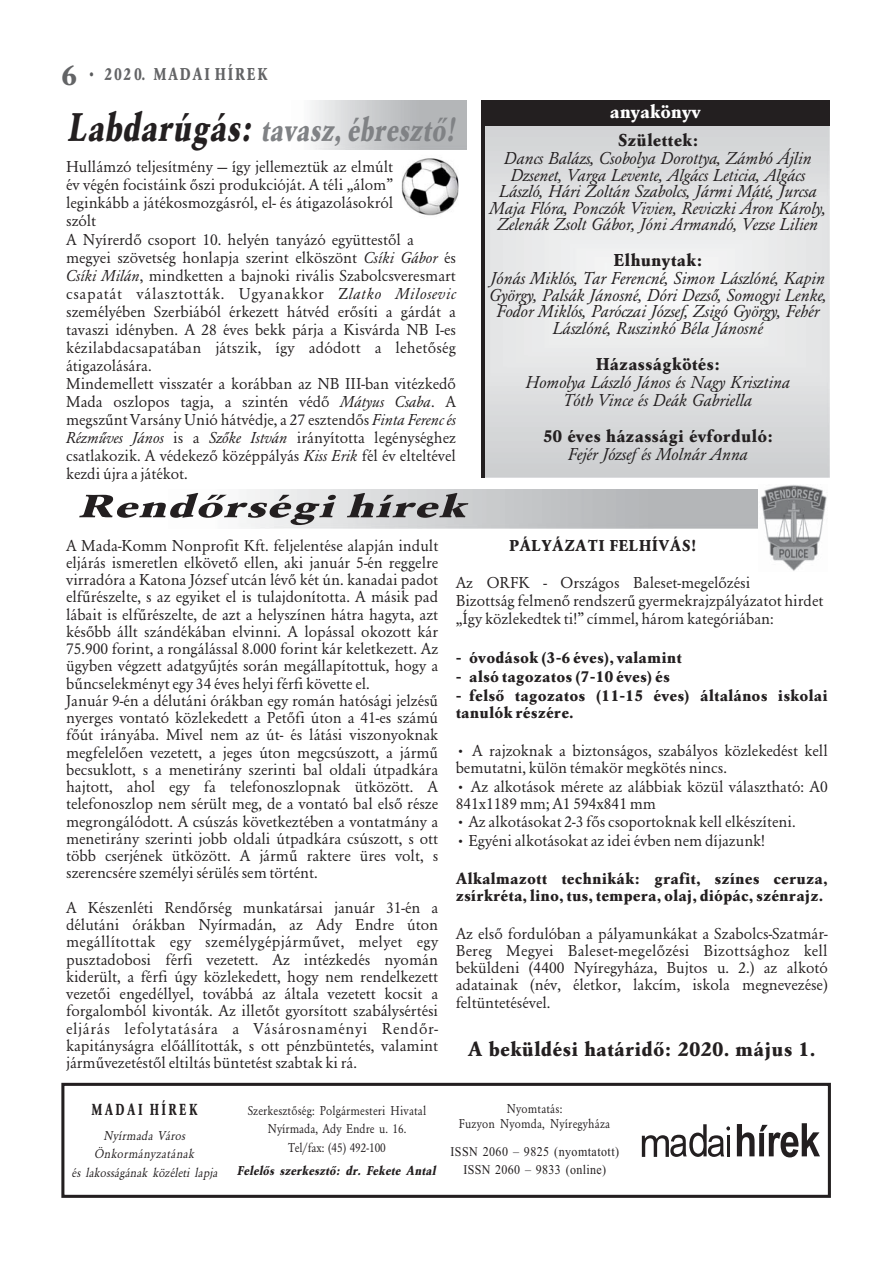
<style>
.page{position:relative;width:893px;height:1263px;background:#fff}
.page>*{position:absolute;margin:0;border:0;box-sizing:border-box;transform-origin:0 0}
.t1{font:36px "H Garamond Normal";color:#58595b;scale:.8 1}
.t2{font:italic 700 34.95px "H Garamond Normal";color:#808285;scale:.75 1}
.t3{font:italic 700 33.75px "H Garamond Normal";color:#231f20;scale:1.49 1}
.t4{font:700 21px "H Garamond Normal";color:#231f20}
.t5{font:700 19.5px "H Garamond Normal";letter-spacing:-.015em;color:#fff}
.t6{font:italic 18px/16.5px "H Garamond Normal";color:#231f20;text-align:center}
.t7{font:700 18px "H Garamond Normal";color:#231f20}
.t8{font:700 18px "H Garamond Normal";letter-spacing:.11em;color:#636466;scale:.8 1}
.t9{font:700 16.65px "H Garamond Normal";letter-spacing:.195em;color:#231f20;scale:.72 1}
.t10{font:16.5px/17.2px "H Garamond Normal";color:#231f20}
.t11{font:700 16.5px/17.2px "H Garamond Normal";color:#231f20}
.t12{font:13.35px/18.3px "H Garamond Normal";letter-spacing:.015em;color:#231f20;text-align:center;scale:.9 1}
.t13{font:italic 13.35px/18.5px "H Garamond Normal";color:#231f20;text-align:center;scale:.9 1}
.t14{font:13.35px/18.5px "Times New Roman";letter-spacing:.035em;color:#231f20;text-align:center;scale:.9 1}
.t15{font:italic 700 13.35px "H Garamond Normal";color:#231f20;scale:.9 1}
.s1{font-size:30px}
.s2{font-size:41.85px;color:#231f20}
.s3{font-style:italic}
</style>
<div class="page">
<img style="left:484px;top:126px;width:346px;height:352px">
<div style="left:61px;top:1083px;width:770px;height:115px;border:3px solid #231f20"></div>
<svg style="left:737px;top:1123px;width:83px;height:34px"></svg>
<svg style="left:642px;top:1124px;width:88px;height:33px"></svg>
<div style="left:481px;top:101px;width:349px;height:25px;background:#231f20"></div>
<img style="left:759px;top:485px;width:68px;height:86px">
<hr style="left:481px;top:105px;width:3px;height:373px;background:#231f20">
<img style="left:402px;top:158px;width:56px;height:58px">
<p class="t8" style="left:61px;top:67px;width:260px"><span class="s1">6</span> 2020. MADAI HÍREK</p>
<h1 class="t1" style="left:88px;top:50px;width:9px">.</h1>
<h2 class="t2" style="left:67px;top:116px;width:526px"><span class="s2">Labdarúgás:</span> tavasz,ébresztõ!</h2>
<p class="t10" style="left:66px;top:159px;width:391px;line-height:18.1px">Hullámzó teljesítmény – így jellemeztük az elmúlt<br>év végén focistáink õszi produkcióját. A téli „álom” leginkább a játékosmozgásról, el- és átigazolásokról<br>szólt<br>A Nyírerdõ csoport 10. helyén tanyázó együttestõl a megyei szövetség honlapja szerint elköszönt <span class="s3">Csíki Gábor</span> és <span class="s3">Csíki Milán</span>, mindketten a bajnoki rivális Szabolcsveresmart csapatát választották. Ugyanakkor Z<span class="s3">latko Milosevic </span>személyében Szerbiából érkezett hátvéd erõsíti a gárdát a tavaszi idényben. A 28 éves bekk párja a Kisvárda NB I-es kézilabdacsapatában játszik, így adódott a lehetõség átigazolására.<br>Mindemellett visszatér a korábban az NB III-ban vitézkedõ Mada oszlopos tagja, a szintén védõ <span class="s3">Mátyus Csaba</span>. A megszûnt Varsány Unió hátvédje, a 27 esztendõs <span class="s3">Finta Ferenc és Rézmûves János</span> is a <span class="s3">Szõke István</span> irányította legénységhez csatlakozik. A védekezõ középpályás <span class="s3">Kiss Erik</span> fél év elteltével kezdi újra a játékot.</p>
<h3 class="t3" style="left:77px;top:493px;width:269px">Rendõrségihírek</h3>
<p class="t5" style="left:610px;top:104px;width:93px">anyakönyv</p>
<p class="t7" style="left:617px;top:133px;width:83px">Születtek:</p>
<p class="t6" style="left:490px;top:152px;width:338px">Dancs Balázs, Csobolya Dorottya, Zámbó Ájlin Dzsenet, Varga Levente, Algács Leticia, Algács László, Hári Zoltán Szabolcs, Jármi Máté, Jurcsa Maja Flóra, Ponczók Vivien, Reviczki Áron Károly, Zelenák Zsolt Gábor, Jóni Armandó, Vezse Lilien</p>
<p class="t7" style="left:613px;top:253px;width:91px">Elhunytak:</p>
<p class="t6" style="left:489px;top:272px;width:339px">Jónás Miklós, Tar Ferencné, Simon Lászlóné, Kapin György, Palsák Jánosné, Dóri Dezsõ, Somogyi Lenke, Fodor Miklós, Paróczai József, Zsigó György, Fehér Lászlóné, Ruszinkó Béla Jánosné</p>
<p class="t7" style="left:596px;top:357px;width:126px">Házasságkötés:</p>
<p class="t6" style="left:526px;top:374px;width:266px;line-height:18px">Homolya László János és Nagy Krisztina<br>Tóth Vince és Deák Gabriella</p>
<p class="t7" style="left:543px;top:429px;width:232px">50 éves házassági évforduló:</p>
<p class="t6" style="left:568px;top:447px;width:181px">Fejér József és Molnár Anna</p>
<p class="t10" style="left:66px;top:538px;width:374px">A Mada-Komm Nonprofit Kft. feljelentése alapján indult eljárás ismeretlen elkövetõ ellen, aki január 5-én reggelre virradóra a Katona József utcán lévõ két ún. kanadai padot elfûrészelte, s az egyiket el is tulajdonította. A másik pad lábait is elfûrészelte, de azt a helyszínen hátra hagyta, azt késõbb állt szándékában elvinni. A lopással okozott kár 75.900 forint, a rongálással 8.000 forint kár keletkezett. Az ügyben végzett adatgyûjtés során megállapítottuk, hogy a bûncselekményt egy 34 éves helyi férfi követte el.<br>Január 9-én a délutáni órákban egy román hatósági jelzésû nyerges vontató közlekedett a Petõfi úton a 41-es számú fõút irányába. Mivel nem az út- és látási viszonyoknak megfelelõen vezetett, a jeges úton megcsúszott, a jármû becsuklott, s a menetirány szerinti bal oldali útpadkára hajtott, ahol egy fa telefonoszlopnak ütközött. A telefonoszlop nem sérült meg, de a vontató bal elsõ része megrongálódott. A csúszás következtében a vontatmány a menetirány szerinti jobb oldali útpadkára csúszott, s ott több cserjének ütközött. A jármû raktere üres volt, s szerencsére személyi sérülés sem történt.</p>
<p class="t10" style="left:66px;top:900px;width:374px;text-align:justify">A Készenléti Rendõrség munkatársai január 31-én a délutáni órákban Nyírmadán, az Ady Endre úton megállítottak egy személygépjármûvet, melyet egy pusztadobosi férfi vezetett. Az intézkedés nyomán kiderült, a férfi úgy közlekedett, hogy nem rendelkezett vezetõi engedéllyel, továbbá az általa vezetett kocsit a forgalomból kivonták. Az illetõt gyorsított szabálysértési eljárás lefolytatására a Vásárosnaményi Rendõr&shy;kapitányságra elõállították, s ott pénzbüntetés, valamint jármûvezetéstõl eltiltás büntetést szabtak ki rá.</p>
<p class="t9" style="left:92px;top:1103px;width:149px">MADAI HÍREK</p>
<p class="t13" style="left:72px;top:1127px;width:166px">Nyírmada Város<br>Önkormányzatának<br>és lakosságának közéleti lapja</p>
<p class="t12" style="left:248px;top:1102px;width:200px">Szerkesztõség: Polgármesteri Hivatal<br>Nyírmada, Ady Endre u. 16.<br>Tel/fax: (45) 492-100</p>
<p class="t15" style="left:237px;top:1165px;width:225px">Felelõs szerkesztõ: dr. Fekete Antal</p>
<p class="t11" style="left:509px;top:538px;width:189px">PÁLYÁZATI FELHÍVÁS!</p>
<p class="t10" style="left:456px;top:575px;width:369px;line-height:18px">Az ORFK - Országos Baleset-megelõzési<br>Bizottság felmenõ rendszerû gyermekrajzpályázatot hirdet „Így közlekedtek ti!” címmel, három kategóriában:</p>
<p class="t11" style="left:456px;top:650px;width:228px">- óvodások (3-6 éves), valamint</p>
<p class="t11" style="left:456px;top:669px;width:216px">- alsó tagozatos (7-10 éves) és</p>
<p class="t11" style="left:456px;top:688px;width:374px">- felsõ tagozatos (11-15 éves) általános iskolai tanulók részére.</p>
<p class="t10" style="left:456px;top:743px;width:374px">• A rajzoknak a biztonságos, szabályos közlekedést kell bemutatni, külön témakör megkötés nincs.</p>
<p class="t10" style="left:456px;top:779px;width:374px">• Az alkotások mérete az alábbiak közül választható: A0<br>841x1189 mm; A1 594x841 mm</p>
<p class="t10" style="left:456px;top:815px;width:341px">• Az alkotásokat 2-3 fõs csoportoknak kell elkészíteni.</p>
<p class="t10" style="left:456px;top:833px;width:311px">• Egyéni alkotásokat az idei évben nem díjazunk!</p>
<p class="t11" style="left:456px;top:871px;width:373px">Alkalmazott technikák: grafit, színes ceruza, zsírkréta, lino, tus, tempera, olaj, diópác, szénrajz.</p>
<p class="t10" style="left:456px;top:926px;width:374px;text-align:justify">Az elsõ fordulóban a pályamunkákat a Szabolcs-Szatmár-Bereg Megyei Baleset-megelõzési Bizottsághoz kell beküldeni (4400 Nyíregyháza, Bujtos u. 2.) az alkotó adatainak (név, életkor, lakcím, iskola megnevezése) feltüntetésével.</p>
<p class="t4" style="left:468px;top:1041px;width:349px">A beküldési határidõ: 2020. május 1.</p>
<p class="t12" style="left:459px;top:1102px;width:170px;line-height:15px">Nyomtatás:<br>Fuzyon Nyomda, Nyíregyháza</p>
<p class="t14" style="left:450px;top:1143px;width:189px">ISSN 2060 – 9825 (nyomtatott)<br>ISSN 2060 – 9833 (online)</p>
</div>
